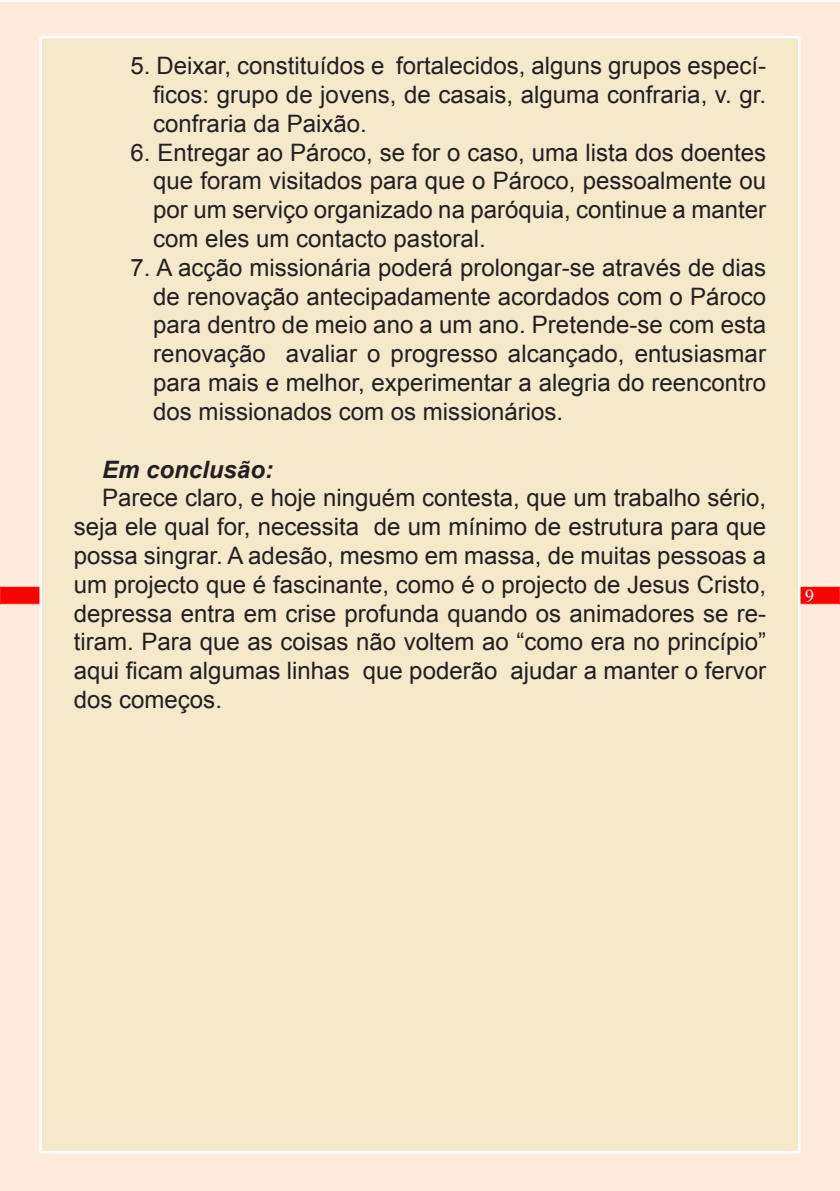
<style>
.page{position:relative;width:840px;height:1191px;background:#fff}
.page>*{position:absolute;margin:0;border:0;box-sizing:border-box;transform-origin:0 0}
.t1{font:24px/28.8px "Arial";color:#231f20;text-align:justify}
.t2{font:italic 700 24px "Arial";color:#231f20}
.t3{font:18px "Times";color:#fff}
</style>
<div class="page">
<div style="left:0;top:2px;width:839px;height:1189px;background:#ffeadb"></div>
<svg style="left:0;top:586px;width:839px;height:18px"></svg>
<div style="left:1px;top:588px;width:837px;height:14px;border:1px solid #f00"></div>
<div style="left:39px;top:36px;width:761px;height:1117px;background:#f6e8ca;border:2px solid #fff"></div>
<p class="t1" style="left:153px;top:52px;width:614px;text-indent:-23px">5. Deixar, constituídos e fortalecidos, alguns grupos especí&shy;ficos: grupo de jovens, de casais, alguma confraria, v. gr. confraria da Paixão.</p>
<p class="t1" style="left:153px;top:138px;width:614px;text-indent:-23px">6. Entregar ao Pároco, se for o caso, uma lista dos doentes que foram visitados para que o Pároco, pessoalmente ou por um serviço organizado na paróquia, continue a manter com eles um contacto pastoral.</p>
<p class="t1" style="left:153px;top:253px;width:614px;text-indent:-23px">7. A acção missionária poderá prolongar-se através de dias de renovação antecipadamente acordados com o Pároco para dentro de meio ano a um ano. Pretende-se com esta renovação avaliar o progresso alcançado, entusiasmar para mais e melhor, experimentar a alegria do reencontro dos missionados com os missionários.</p>
<p class="t2" style="left:102px;top:453px;width:172px">Em conclusão:</p>
<p class="t1" style="left:74px;top:484px;width:693px;text-indent:28px">Parece claro, e hoje ninguém contesta, que um trabalho sério, seja ele qual for, necessita de um mínimo de estrutura para que possa singrar. A adesão, mesmo em massa, de muitas pessoas a um projecto que é fascinante, como é o projecto de Jesus Cristo, depressa entra em crise profunda quando os animadores se re&shy;tiram. Para que as coisas não voltem ao “como era no princípio” aqui ficam algumas linhas que poderão ajudar a manter o fervor dos começos.</p>
<p class="t3" style="left:804px;top:579px;width:10px">9</p>
</div>
